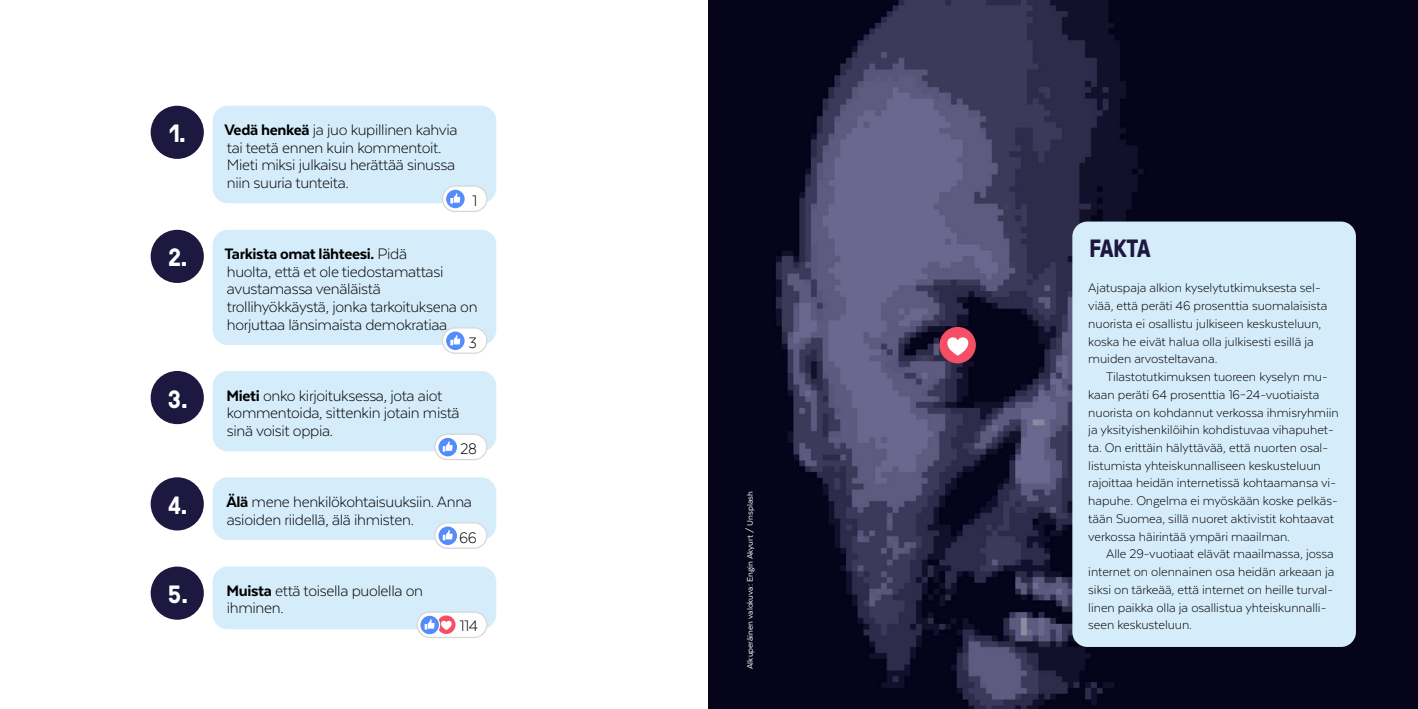
<style>
.page{position:relative;width:1418px;height:709px;background:#fff}
.page>*{position:absolute;margin:0;border:0;box-sizing:border-box;transform-origin:0 0}
.Heading_1{font:700 25px "GT Pressura";color:#fff}
.Heading_1-2{font:700 25px "GT Pressura";letter-spacing:-.02em;color:#1c1840}
.I{font:300 17.5px/17.8px "Texta";letter-spacing:-.02em;color:#000}
.I-2{font:800 17.5px "Texta";letter-spacing:-.02em;color:#000}
.No_Spacing{font:300 14.38px/17.8px "Texta";letter-spacing:-.005em;color:#000}
.T{font:9.38px "Texta";color:#fff}
.s1{font-weight:800}
.s2{font-weight:300}
</style>
<div class="page">
<img style="left:709px;top:0;width:708px;height:709px">
<div style="left:151px;top:106px;width:53px;height:53px;background:#1c1840;border-radius:50%"></div>
<div style="left:213px;top:106px;width:283px;height:97px;background:#d5edfa;border-radius:15px"></div>
<div style="left:442px;top:186px;width:45px;height:25px;background:#fff;border-radius:13px"></div>
<div style="left:442px;top:185px;width:45px;height:27px;border:1px solid #d7d7d6;border-radius:13px"></div>
<div style="left:446px;top:190px;width:18px;height:18px;background:#548cfc;border-radius:50%"></div>
<svg style="left:450px;top:193px;width:10px;height:10px"></svg>
<div style="left:151px;top:230px;width:53px;height:53px;background:#1c1840;border-radius:50%"></div>
<div style="left:213px;top:230px;width:283px;height:115px;background:#d5edfa;border-radius:15px"></div>
<div style="left:442px;top:328px;width:45px;height:25px;background:#fff;border-radius:13px"></div>
<div style="left:442px;top:327px;width:45px;height:27px;border:1px solid #d7d7d6;border-radius:13px"></div>
<div style="left:446px;top:331px;width:18px;height:19px;background:#548cfc;border-radius:50%"></div>
<svg style="left:450px;top:335px;width:10px;height:10px"></svg>
<div style="left:151px;top:371px;width:53px;height:53px;background:#1c1840;border-radius:50%"></div>
<div style="left:213px;top:371px;width:283px;height:80px;background:#d5edfa;border-radius:15px"></div>
<div style="left:435px;top:434px;width:52px;height:25px;background:#fff;border-radius:13px"></div>
<div style="left:434px;top:433px;width:53px;height:27px;border:1px solid #d7d7d6;border-radius:13px"></div>
<svg style="left:438px;top:438px;width:19px;height:18px"></svg>
<svg style="left:443px;top:441px;width:9px;height:10px"></svg>
<div style="left:151px;top:477px;width:53px;height:53px;background:#1c1840;border-radius:50%"></div>
<div style="left:213px;top:477px;width:283px;height:63px;background:#d5edfa;border-radius:15px"></div>
<div style="left:435px;top:523px;width:52px;height:25px;background:#fff;border-radius:13px"></div>
<div style="left:434px;top:522px;width:53px;height:27px;border:1px solid #d7d7d6;border-radius:13px"></div>
<svg style="left:438px;top:526px;width:19px;height:19px"></svg>
<svg style="left:443px;top:530px;width:9px;height:10px"></svg>
<div style="left:151px;top:566px;width:53px;height:53px;background:#1c1840;border-radius:50%"></div>
<div style="left:213px;top:566px;width:283px;height:63px;background:#d5edfa;border-radius:15px"></div>
<div style="left:417px;top:612px;width:70px;height:25px;background:#fff;border-radius:13px"></div>
<div style="left:416px;top:611px;width:71px;height:27px;border:1px solid #d7d7d6;border-radius:13px"></div>
<svg style="left:437px;top:615px;width:18px;height:19px"></svg>
<svg style="left:441px;top:621px;width:10px;height:9px"></svg>
<svg style="left:420px;top:615px;width:19px;height:20px"></svg>
<div style="left:419px;top:614px;width:21px;height:21px;border:1px solid #fff;border-radius:50%"></div>
<svg style="left:424px;top:619px;width:10px;height:10px"></svg>
<div style="left:1072px;top:221px;width:283px;height:426px;background:#d5edfa;border-radius:15px"></div>
<div style="left:939px;top:327px;width:36px;height:36px;background:#f54f66;border-radius:50%"></div>
<svg style="left:947px;top:337px;width:21px;height:19px"></svg>
<h1 class="Heading_1" style="left:170px;top:115px;width:18px">1.</h1>
<p class="I" style="left:224px;top:120px;width:234px"><span class="s1">Vedä henkeä</span> ja juo kupillinen kahvia tai teetä ennen kuin kommentoit.<br>Mieti miksi julkaisu herättää sinussa niin suuria tunteita.</p>
<p class="I" style="left:472px;top:191px;width:6px">1</p>
<h1 class="Heading_1" style="left:168px;top:239px;width:21px">2.</h1>
<p class="I-2" style="left:224px;top:244px;width:184px">Tarkista omat lähteesi. <span class="s2">Pidä</span></p>
<p class="I" style="left:227px;top:262px;width:218px">huolta, että et ole tiedostamattasi</p>
<p class="I" style="left:227px;top:280px;width:155px">avustamassa venäläistä</p>
<p class="I" style="left:227px;top:298px;width:252px">trollihyökkäystä, jonka tarkoituksena on</p>
<p class="I" style="left:227px;top:315px;width:225px">horjuttaa länsimaista demokratiaa.</p>
<p class="I" style="left:468px;top:333px;width:10px">3</p>
<h1 class="Heading_1" style="left:168px;top:380px;width:21px">3.</h1>
<p class="I" style="left:226px;top:386px;width:235px"><span class="s1">Mieti</span> onko kirjoituksessa, jota aiot kommentoida, sittenkin jotain mistä sinä voisit oppia.</p>
<p class="I" style="left:460px;top:439px;width:18px">28</p>
<h1 class="Heading_1" style="left:168px;top:487px;width:21px">4.</h1>
<p class="I" style="left:226px;top:492px;width:247px"><span class="s1">Älä</span> mene henkilökohtaisuuksiin. Anna</p>
<p class="I" style="left:227px;top:510px;width:189px">asioiden riidellä, älä ihmisten.</p>
<p class="I" style="left:459px;top:528px;width:19px">66</p>
<h1 class="Heading_1" style="left:168px;top:575px;width:22px">5.</h1>
<p class="I" style="left:226px;top:581px;width:198px"><span class="s1">Muista</span> että toisella puolella on ihminen.</p>
<p class="I" style="left:460px;top:617px;width:20px">114</p>
<p class="T" style="left:745px;top:669px;width:179px;rotate:-90deg">Alkuperäinen valokuva: Engin Akyurt / Unsplash</p>
<h1 class="Heading_1-2" style="left:1089px;top:230px;width:63px">FAKTA</h1>
<p class="No_Spacing" style="left:1088px;top:279px;width:241px">Ajatuspaja alkion kyselytutkimuksesta sel&shy;viää, että peräti 46 prosenttia suomalaisista nuorista ei osallistu julkiseen keskusteluun, koska he eivät halua olla julkisesti esillä ja muiden arvosteltavana.</p>
<p class="No_Spacing" style="left:1088px;top:368px;width:252px;text-indent:18px">Tilastotutkimuksen tuoreen kyselyn mu&shy;kaan peräti 64 prosenttia 16–24-vuotiaista nuorista on kohdannut verkossa ihmisryhmiin ja yksityishenkilöihin kohdistuvaa vihapuhet&shy;ta. On erittäin hälyttävää, että nuorten osal&shy;listumista yhteiskunnalliseen keskusteluun rajoittaa heidän internetissä kohtaamansa vi&shy;hapuhe. Ongelma ei myöskään koske pelkäs&shy;tään Suomea, sillä nuoret aktivistit kohtaavat verkossa häirintää ympäri maailman.</p>
<p class="No_Spacing" style="left:1088px;top:545px;width:248px;text-indent:18px">Alle 29-vuotiaat elävät maailmassa, jossa internet on olennainen osa heidän arkeaan ja siksi on tärkeää, että internet on heille turval&shy;linen paikka olla ja osallistua yhteiskunnalli&shy;seen keskusteluun.</p>
</div>
